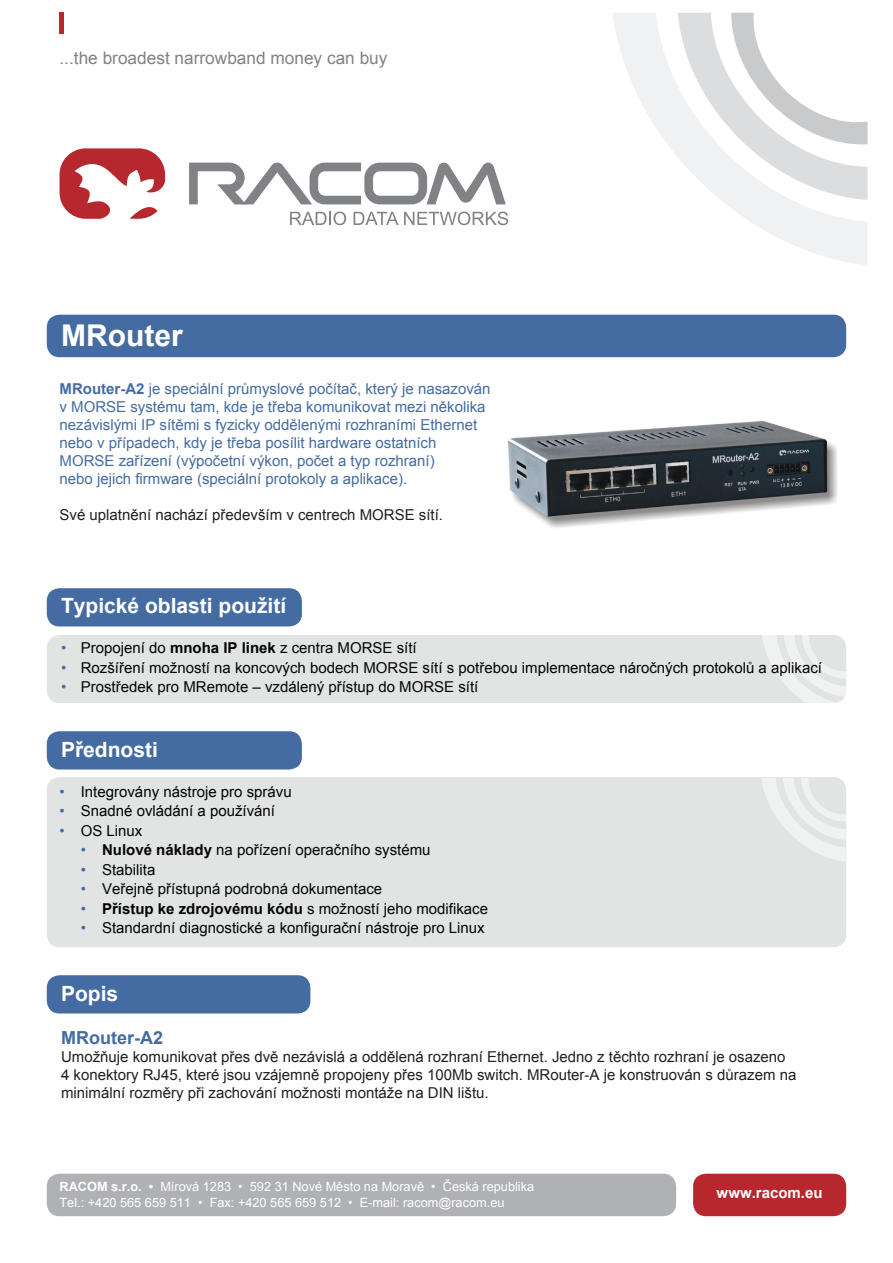
<style>
.page{position:relative;width:893px;height:1263px;background:#fff}
.page>*{position:absolute;margin:0;border:0;box-sizing:border-box;transform-origin:0 0}
.t1{font:700 30px "Arial";color:#fff}
.t2{font:700 21px "Arial";color:#fff}
.t3{font:700 18px "Arial";color:#456ca2}
.t4{font:17.25px "Arial";color:#808285}
.t5{font:15px "Arial";color:#040503}
.t6{font:15px "Arial";color:#456ca2}
.t7{font:15px/18px "Arial";color:#231f20}
.t8{font:700 15px "Arial";color:#040503}
.t9{font:700 15px "Arial";color:#fff}
.t10{font:12.75px "Arial";color:#fff}
.s1{font-weight:700}
.s2{color:#456ca2}
.s3{font-weight:400;color:#456ca2}
.s4{font-weight:400}
</style>
<div class="page">
<svg style="left:613px;top:13px;width:254px;height:252px"></svg>
<svg style="left:678px;top:13px;width:189px;height:187px"></svg>
<hr style="left:60px;top:13px;width:4px;height:21px;background:#b7282e">
<div style="left:47px;top:1174px;width:629px;height:42px;background:#b0b1b5;border-radius:13px"></div>
<div style="left:693px;top:1174px;width:153px;height:42px;background:#b7282e;border-radius:13px"></div>
<svg style="left:290px;top:212px;width:56px;height:13px"></svg>
<svg style="left:353px;top:212px;width:155px;height:13px"></svg>
<svg style="left:60px;top:148px;width:105px;height:71px"></svg>
<svg style="left:189px;top:162px;width:317px;height:42px"></svg>
<div style="left:47px;top:635px;width:799px;height:68px;background:#e2e4e4;border-radius:13px"></div>
<div style="left:47px;top:975px;width:263px;height:38px;background:#456ca2;border-radius:13px"></div>
<img style="left:508px;top:421px;width:329px;height:107px">
<div style="left:47px;top:777px;width:799px;height:170px;background:#e2e4e4;border-radius:13px"></div>
<div style="left:47px;top:588px;width:255px;height:38px;background:#456ca2;border-radius:13px"></div>
<div style="left:47px;top:731px;width:255px;height:38px;background:#456ca2;border-radius:13px"></div>
<div style="left:47px;top:315px;width:799px;height:42px;background:#456ca2;border-radius:13px"></div>
<svg style="left:762px;top:635px;width:84px;height:68px"></svg>
<svg style="left:762px;top:778px;width:84px;height:83px"></svg>
<p class="t4" style="left:60px;top:46px;width:329px">...the broadest narrowband money can buy</p>
<p class="t1" style="left:61px;top:315px;width:123px">MRouter</p>
<p class="t6" style="left:60px;top:379px;width:432px"><span class="s1">MRouter-A2</span> je speciální průmyslové počítač, který je nasazován</p>
<p class="t6" style="left:60px;top:397px;width:427px">v MORSE systému tam, kde je třeba komunikovat mezi několika</p>
<p class="t6" style="left:60px;top:415px;width:419px">nezávislými IP sítěmi s fyzicky oddělenými rozhraními Ethernet</p>
<p class="t6" style="left:60px;top:433px;width:378px">nebo v případech, kdy je třeba posílit hardware ostatních</p>
<p class="t6" style="left:60px;top:451px;width:377px">MORSE zařízení (výpočetní výkon, počet a typ rozhraní)</p>
<p class="t6" style="left:60px;top:469px;width:349px">nebo jejich firmware (speciální protokoly a aplikace).</p>
<p class="t7" style="left:60px;top:505px;width:385px">Své uplatnění nachází především v centrech MORSE sítí.</p>
<p class="t2" style="left:61px;top:592px;width:227px">Typické oblasti použití</p>
<p class="t5" style="left:61px;top:638px;width:357px"><span class="s2">•</span> Propojení do <span class="s1">mnoha IP linek</span> z centra MORSE sítí</p>
<p class="t5" style="left:61px;top:657px;width:762px"><span class="s2">•</span> Rozšíření možností na koncových bodech MORSE sítí s potřebou implementace náročných protokolů a aplikací</p>
<p class="t5" style="left:61px;top:677px;width:419px"><span class="s2">•</span> Prostředek pro MRemote – vzdálený přístup do MORSE sítí</p>
<p class="t2" style="left:61px;top:736px;width:98px">Přednosti</p>
<p class="t5" style="left:60px;top:782px;width:234px"><span class="s2">•</span> Integrovány nástroje pro správu</p>
<p class="t5" style="left:60px;top:801px;width:217px"><span class="s2">•</span> Snadné ovládání a používání</p>
<p class="t5" style="left:60px;top:821px;width:84px"><span class="s2">•</span> OS Linux</p>
<p class="t5" style="left:81px;top:840px;width:351px"><span class="s2">•</span> <span class="s1">Nulové náklady</span> na pořízení operačního systému</p>
<p class="t5" style="left:81px;top:860px;width:76px"><span class="s2">•</span> Stabilita</p>
<p class="t5" style="left:81px;top:879px;width:303px"><span class="s2">•</span> Veřejně přístupná podrobná dokumentace</p>
<p class="t8" style="left:81px;top:898px;width:409px"><span class="s3">•</span> Přístup ke zdrojovému kódu <span class="s4">s možností jeho modifikace</span></p>
<p class="t5" style="left:81px;top:918px;width:405px"><span class="s2">•</span> Standardní diagnostické a konfigurační nástroje pro Linux</p>
<p class="t2" style="left:61px;top:980px;width:59px">Popis</p>
<p class="t3" style="left:61px;top:1026px;width:103px">MRouter-A2</p>
<p class="t7" style="left:61px;top:1048px;width:737px">Umožňuje komunikovat přes dvě nezávislá a oddělená rozhraní Ethernet. Jedno z těchto rozhraní je osazeno<br>4 konektory RJ45, které jsou vzájemně propojeny přes 100Mb switch. MRouter-A je konstruován s důrazem na minimální rozměry při zachování možnosti montáže na DIN lištu.</p>
<p class="t10" style="left:60px;top:1179px;width:476px"><span class="s1">RACOM s.r.o. •</span> Mírová 1283 • 592 31 Nové Město na Moravě • Česká republika</p>
<p class="t10" style="left:60px;top:1194px;width:446px">Tel.: +420 565 659 511 • Fax: +420 565 659 512 • E-mail: racom@racom.eu</p>
<p class="t9" style="left:717px;top:1183px;width:107px">www.racom.eu</p>
</div>
